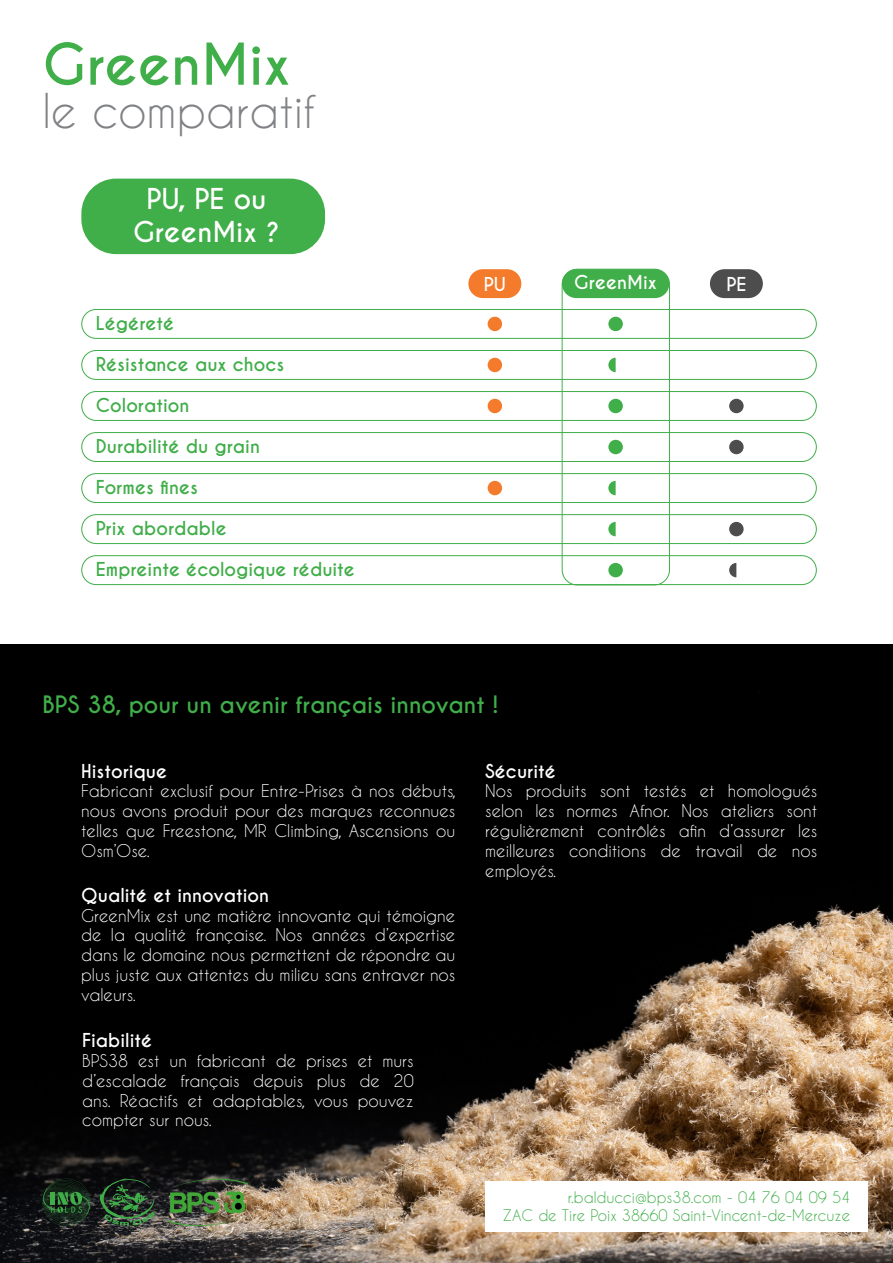
<style>
.page{position:relative;width:893px;height:1263px;background:#fff}
.page>*{position:absolute;margin:0;border:0;box-sizing:border-box;transform-origin:0 0}
.t1{font:700 54px "Caviar Dreams";color:#40ae49}
.t2{font:45px "Caviar Dreams";color:#808285}
.t3{font:700 27px "Caviar Dreams";color:#fff}
.t4{font:700 22.5px "Caviar Dreams";color:#40ae49}
.t5{font:700 18px "Caviar Dreams";color:#40ae49}
.t6{font:700 18px "Caviar Dreams";color:#fff}
.t7{font:16.5px/19.8px "Caviar Dreams";color:#fff;text-align:justify}
.t8{font:15px "Caviar Dreams";color:#40ae49}
</style>
<div class="page">
<img style="left:0;top:645px;width:893px;height:618px">
<div style="left:485px;top:1181px;width:382px;height:50px;background:#fff"></div>
<div style="left:81px;top:179px;width:244px;height:75px;background:#40ae49;border-radius:35px"></div>
<svg style="left:39px;top:1175px;width:55px;height:54px"></svg>
<svg style="left:100px;top:1178px;width:55px;height:48px"></svg>
<img style="left:167px;top:1177px;width:81px;height:50px">
<div style="left:81px;top:309px;width:736px;height:30px;border:1px solid #40ae49;border-radius:14px"></div>
<div style="left:81px;top:350px;width:736px;height:30px;border:1px solid #40ae49;border-radius:14px"></div>
<div style="left:81px;top:391px;width:736px;height:30px;border:1px solid #40ae49;border-radius:14px"></div>
<div style="left:81px;top:432px;width:736px;height:30px;border:1px solid #40ae49;border-radius:14px"></div>
<div style="left:81px;top:473px;width:736px;height:30px;border:1px solid #40ae49;border-radius:14px"></div>
<div style="left:81px;top:514px;width:736px;height:30px;border:1px solid #40ae49;border-radius:14px"></div>
<div style="left:81px;top:555px;width:736px;height:30px;border:1px solid #40ae49;border-radius:14px"></div>
<div style="left:562px;top:269px;width:107px;height:29px;background:#40ae49;border-radius:14px"></div>
<div style="left:468px;top:269px;width:53px;height:29px;background:#f47b2c;border-radius:14px"></div>
<div style="left:710px;top:269px;width:53px;height:29px;background:#4d4d4d;border-radius:14px"></div>
<div style="left:488px;top:317px;width:14px;height:14px;background:#f47b2c;border-radius:50%"></div>
<div style="left:488px;top:358px;width:14px;height:14px;background:#f47b2c;border-radius:50%"></div>
<div style="left:488px;top:399px;width:14px;height:14px;background:#f47b2c;border-radius:50%"></div>
<div style="left:488px;top:481px;width:14px;height:14px;background:#f47b2c;border-radius:50%"></div>
<div style="left:608px;top:317px;width:15px;height:14px;background:#40ae49;border-radius:50%"></div>
<div style="left:608px;top:399px;width:15px;height:14px;background:#40ae49;border-radius:50%"></div>
<svg style="left:608px;top:481px;width:8px;height:14px"></svg>
<div style="left:608px;top:563px;width:15px;height:14px;background:#40ae49;border-radius:50%"></div>
<div style="left:608px;top:440px;width:15px;height:14px;background:#40ae49;border-radius:50%"></div>
<svg style="left:729px;top:522px;width:15px;height:14px"></svg>
<svg style="left:729px;top:563px;width:7px;height:14px"></svg>
<div style="left:729px;top:440px;width:15px;height:14px;background:#4d4d4d;border-radius:50%"></div>
<div style="left:729px;top:399px;width:15px;height:14px;background:#4d4d4d;border-radius:50%"></div>
<div style="left:562px;top:269px;width:108px;height:316px;border:1px solid #40ae49;border-radius:15px"></div>
<svg style="left:608px;top:358px;width:8px;height:14px"></svg>
<svg style="left:608px;top:522px;width:8px;height:14px"></svg>
<p class="t1" style="left:43px;top:32px;width:249px">GreenMix</p>
<p class="t2" style="left:43px;top:84px;width:274px">le comparatif</p>
<p class="t3" style="left:146px;top:183px;width:122px">PU, PE ou</p>
<p class="t3" style="left:133px;top:215px;width:148px">GreenMix ?</p>
<p class="t5" style="left:96px;top:312px;width:80px">Légéreté</p>
<p class="t5" style="left:96px;top:353px;width:190px">Résistance aux chocs</p>
<p class="t5" style="left:96px;top:394px;width:95px">Coloration</p>
<p class="t5" style="left:96px;top:435px;width:166px">Durabilité du grain</p>
<p class="t5" style="left:96px;top:476px;width:104px">Formes fines</p>
<p class="t5" style="left:96px;top:517px;width:132px">Prix abordable</p>
<p class="t5" style="left:96px;top:558px;width:261px">Empreinte écologique réduite</p>
<p class="t6" style="left:484px;top:273px;width:24px">PU</p>
<p class="t6" style="left:574px;top:272px;width:84px">GreenMix</p>
<p class="t6" style="left:726px;top:273px;width:22px">PE</p>
<p class="t4" style="left:43px;top:691px;width:457px">BPS 38, pour un avenir français innovant !</p>
<p class="t6" style="left:81px;top:760px;width:87px">Historique</p>
<p class="t7" style="left:81px;top:781px;width:376px">Fabricant exclusif pour Entre-Prises à nos débuts, nous avons produit pour des marques reconnues telles que Freestone, MR Climbing, Ascensions ou Osm’Ose.</p>
<p class="t6" style="left:81px;top:884px;width:189px">Qualité et innovation</p>
<p class="t7" style="left:81px;top:905px;width:376px">GreenMix est une matière innovante qui témoigne de la qualité française. Nos années d’expertise dans le domaine nous permettent de répondre au plus juste aux attentes du milieu sans entraver nos valeurs.</p>
<p class="t6" style="left:82px;top:1029px;width:72px">Fiabilité</p>
<p class="t7" style="left:82px;top:1050px;width:333px">BPS38 est un fabricant de prises et murs d’escalade français depuis plus de 20 ans. Réactifs et adaptables, vous pouvez compter sur nous.</p>
<p class="t6" style="left:485px;top:760px;width:72px">Sécurité</p>
<p class="t7" style="left:485px;top:781px;width:334px">Nos produits sont testés et homologués selon les normes Afnor. Nos ateliers sont régulièrement contrôlés afin d’assurer les meilleures conditions de travail de nos employés.</p>
<p class="t8" style="left:568px;top:1188px;width:284px">r.balducci@bps38.com - 04 76 04 09 54</p>
<p class="t8" style="left:503px;top:1206px;width:349px">ZAC de Tire Poix 38660 Saint-Vincent-de-Mercuze</p>
</div>
